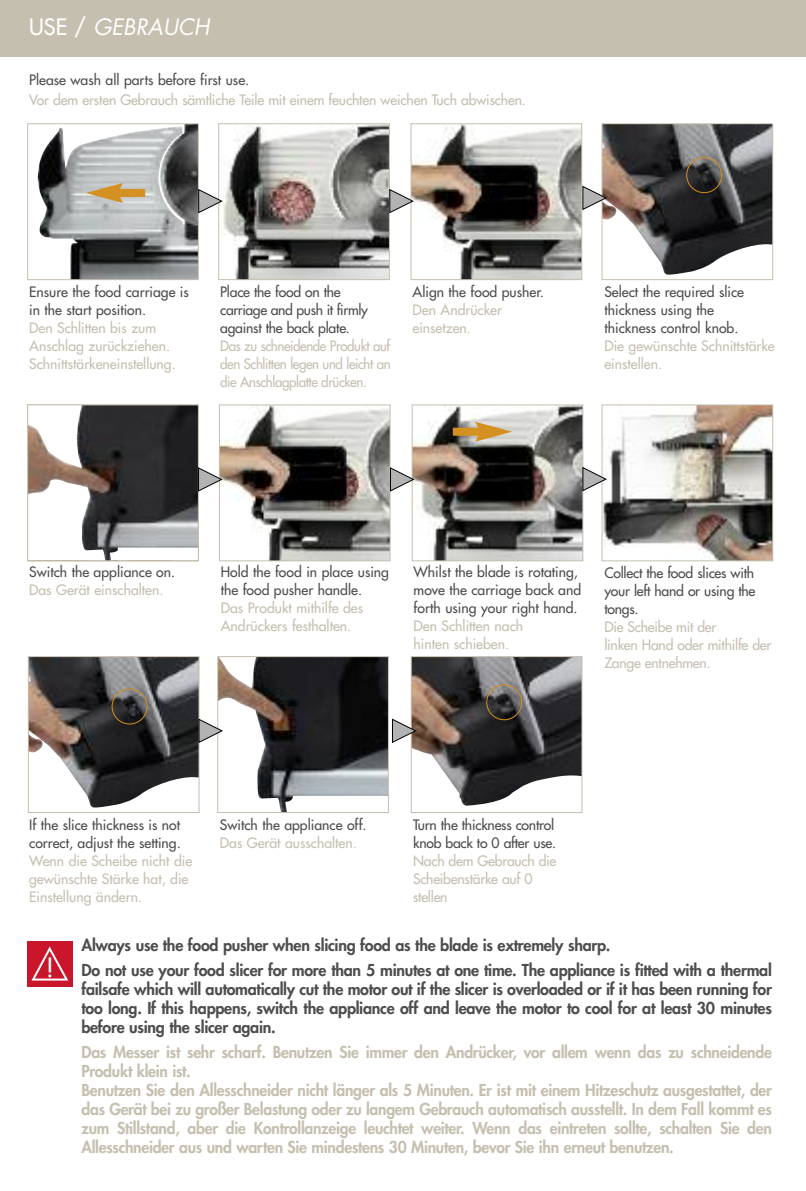
<style>
.page{position:relative;width:806px;height:1191px;background:#fff}
.page>*{position:absolute;margin:0;border:0;box-sizing:border-box;transform-origin:0 0}
.t1{font:26px "Futura";color:#fff}
.t2{font:italic 22px "Futura";color:#fff}
.t3{font:800 16px/19px "Futura";letter-spacing:-.015em;color:#c5bfaf}
.t4{font:800 16px/19px "Futura";letter-spacing:-.015em;color:#4d4d4d}
.t5{font:14px/18px "Futura";color:#c5bfaf}
.t6{font:14px/18px "Futura";color:#4d4d4d}
.t7{font:14px/18px "Futura";color:#c5bfaf;text-align:justify;scale:.95 1}
.t8{font:14px/18px "Futura";letter-spacing:-.02em;color:#4d4d4d}
.s1{font-style:normal}
</style>
<div class="page">
<img style="left:603px;top:406px;width:167px;height:153px">
<div style="left:601px;top:404px;width:171px;height:157px;border:1px solid #c5bfaf"></div>
<img style="left:30px;top:658px;width:167px;height:150px">
<div style="left:28px;top:656px;width:171px;height:157px;border:1px solid #c5bfaf"></div>
<div style="left:0;top:0;width:805px;height:57px;background:#c5bfaf"></div>
<img style="left:222px;top:125px;width:165px;height:153px">
<div style="left:218px;top:123px;width:171px;height:157px;border:1px solid #c5bfaf"></div>
<svg style="left:29px;top:406px;width:168px;height:153px"></svg>
<div style="left:27px;top:404px;width:172px;height:157px;border:1px solid #c5bfaf"></div>
<img style="left:412px;top:125px;width:168px;height:153px">
<div style="left:410px;top:123px;width:172px;height:157px;border:1px solid #c5bfaf"></div>
<svg style="left:389px;top:189px;width:24px;height:24px"></svg>
<img style="left:221px;top:406px;width:167px;height:153px">
<div style="left:219px;top:404px;width:171px;height:157px;border:1px solid #c5bfaf"></div>
<img style="left:413px;top:406px;width:168px;height:153px">
<div style="left:411px;top:404px;width:172px;height:157px;border:1px solid #c5bfaf"></div>
<svg style="left:389px;top:467px;width:25px;height:25px"></svg>
<svg style="left:198px;top:467px;width:24px;height:25px"></svg>
<svg style="left:582px;top:467px;width:24px;height:24px"></svg>
<img style="left:603px;top:125px;width:167px;height:150px">
<div style="left:601px;top:123px;width:171px;height:157px;border:1px solid #c5bfaf"></div>
<svg style="left:582px;top:186px;width:24px;height:24px"></svg>
<img style="left:219px;top:658px;width:167px;height:153px">
<div style="left:217px;top:656px;width:171px;height:157px;border:1px solid #c5bfaf"></div>
<img style="left:412px;top:658px;width:168px;height:147px">
<div style="left:410px;top:656px;width:172px;height:157px;border:1px solid #c5bfaf"></div>
<svg style="left:198px;top:718px;width:25px;height:25px"></svg>
<svg style="left:392px;top:718px;width:24px;height:25px"></svg>
<img style="left:38px;top:125px;width:159px;height:153px">
<div style="left:27px;top:123px;width:172px;height:157px;border:1px solid #c5bfaf"></div>
<svg style="left:198px;top:189px;width:25px;height:24px"></svg>
<div style="left:27px;top:941px;width:46px;height:46px;background:#ca162b"></div>
<svg style="left:31px;top:946px;width:37px;height:34px"></svg>
<div style="left:452px;top:428px;width:30px;height:8px;background:#d49021"></div>
<svg style="left:475px;top:422px;width:37px;height:20px"></svg>
<div style="left:116px;top:189px;width:29px;height:8px;background:#d49021"></div>
<svg style="left:86px;top:183px;width:37px;height:20px"></svg>
<div style="left:685px;top:157px;width:36px;height:36px;border:2px solid #d49021;border-radius:50%"></div>
<div style="left:111px;top:688px;width:36px;height:36px;border:2px solid #d49021;border-radius:50%"></div>
<div style="left:486px;top:684px;width:36px;height:36px;border:2px solid #d49021;border-radius:50%"></div>
<h2 class="t2" style="left:29px;top:17px;width:182px"><span class="s1">USE /</span> GEBRAUCH</h2>
<p class="t6" style="left:29px;top:71px;width:221px">Please wash all parts before first use.</p>
<p class="t5" style="left:29px;top:91px;width:498px">Vor dem ersten Gebrauch sämtliche Teile mit einem feuchten weichen Tuch abwischen.</p>
<p class="t6" style="left:29px;top:283px;width:161px">Ensure the food carriage is in the start position.</p>
<p class="t5" style="left:29px;top:319px;width:148px">Den Schlitten bis zum<br>Anschlag zurückziehen.<br>Schnittstärkeneinstellung.</p>
<p class="t8" style="left:220px;top:283px;width:149px">Place the food on the carriage and push it firmly against the back plate.</p>
<p class="t7" style="left:220px;top:337px;width:181px">Das zu schneidende Produkt auf den Schlitten legen und leicht an die Anschlagplatte drücken.</p>
<p class="t6" style="left:412px;top:283px;width:133px">Align the food pusher.</p>
<p class="t5" style="left:412px;top:301px;width:91px">Den Andrücker einsetzen.</p>
<p class="t6" style="left:604px;top:283px;width:141px">Select the required slice thickness using the thickness control knob.</p>
<p class="t5" style="left:604px;top:337px;width:172px">Die gewünschte Schnittstärke einstellen.</p>
<p class="t6" style="left:29px;top:564px;width:147px">Switch the appliance on.</p>
<p class="t5" style="left:29px;top:582px;width:136px">Das Gerät einschalten.</p>
<p class="t6" style="left:220px;top:564px;width:170px">Hold the food in place using the food pusher handle.</p>
<p class="t5" style="left:220px;top:600px;width:144px">Das Produkt mithilfe des<br>Andrückers festhalten.</p>
<p class="t6" style="left:413px;top:564px;width:169px">Whilst the blade is rotating, move the carriage back and forth using your right hand.</p>
<p class="t5" style="left:413px;top:618px;width:111px">Den Schlitten nach hinten schieben.</p>
<p class="t6" style="left:604px;top:565px;width:152px;text-align:justify">Collect the food slices with your left hand or using the tongs.</p>
<p class="t5" style="left:604px;top:619px;width:168px">Die Scheibe mit der<br>linken Hand oder mithilfe der<br>Zange entnehmen.</p>
<p class="t6" style="left:29px;top:816px;width:153px">If the slice thickness is not correct, adjust the setting.</p>
<p class="t5" style="left:29px;top:852px;width:164px">Wenn die Scheibe nicht die gewünschte Stärke hat, die<br>Einstellung ändern.</p>
<p class="t6" style="left:220px;top:816px;width:148px">Switch the appliance off.</p>
<p class="t5" style="left:220px;top:834px;width:138px">Das Gerät ausschalten.</p>
<p class="t6" style="left:413px;top:816px;width:144px">Turn the thickness control knob back to 0 after use.</p>
<p class="t5" style="left:413px;top:852px;width:145px">Nach dem Gebrauch die<br>Scheibenstärke auf 0 stellen</p>
<h1 class="t1" style="left:46px;top:954px;width:10px">!</h1>
<p class="t4" style="left:81px;top:934px;width:691px;line-height:24.6px">Always use the food pusher when slicing food as the blade is extremely sharp.<br>Do not use your food slicer for more than 5 minutes at one time. The appliance is fitted with a thermal</p>
<p class="t4" style="left:81px;top:981px;width:691px;text-align:justify">failsafe which will automatically cut the motor out if the slicer is overloaded or if it has been running for too long. If this happens, switch the appliance off and leave the motor to cool for at least 30 minutes before using the slicer again.</p>
<p class="t3" style="left:81px;top:1043px;width:691px">Das Messer ist sehr scharf. Benutzen Sie immer den Andrücker, vor allem wenn das zu schneidende Produkt klein ist.<br>Benutzen Sie den Allesschneider nicht länger als 5 Minuten. Er ist mit einem Hitzeschutz ausgestattet, der das Gerät bei zu großer Belastung oder zu langem Gebrauch automatisch ausstellt. In dem Fall kommt es zum Stillstand, aber die Kontrollanzeige leuchtet weiter. Wenn das eintreten sollte, schalten Sie den Allesschneider aus und warten Sie mindestens 30 Minuten, bevor Sie ihn erneut benutzen.</p>
</div>
